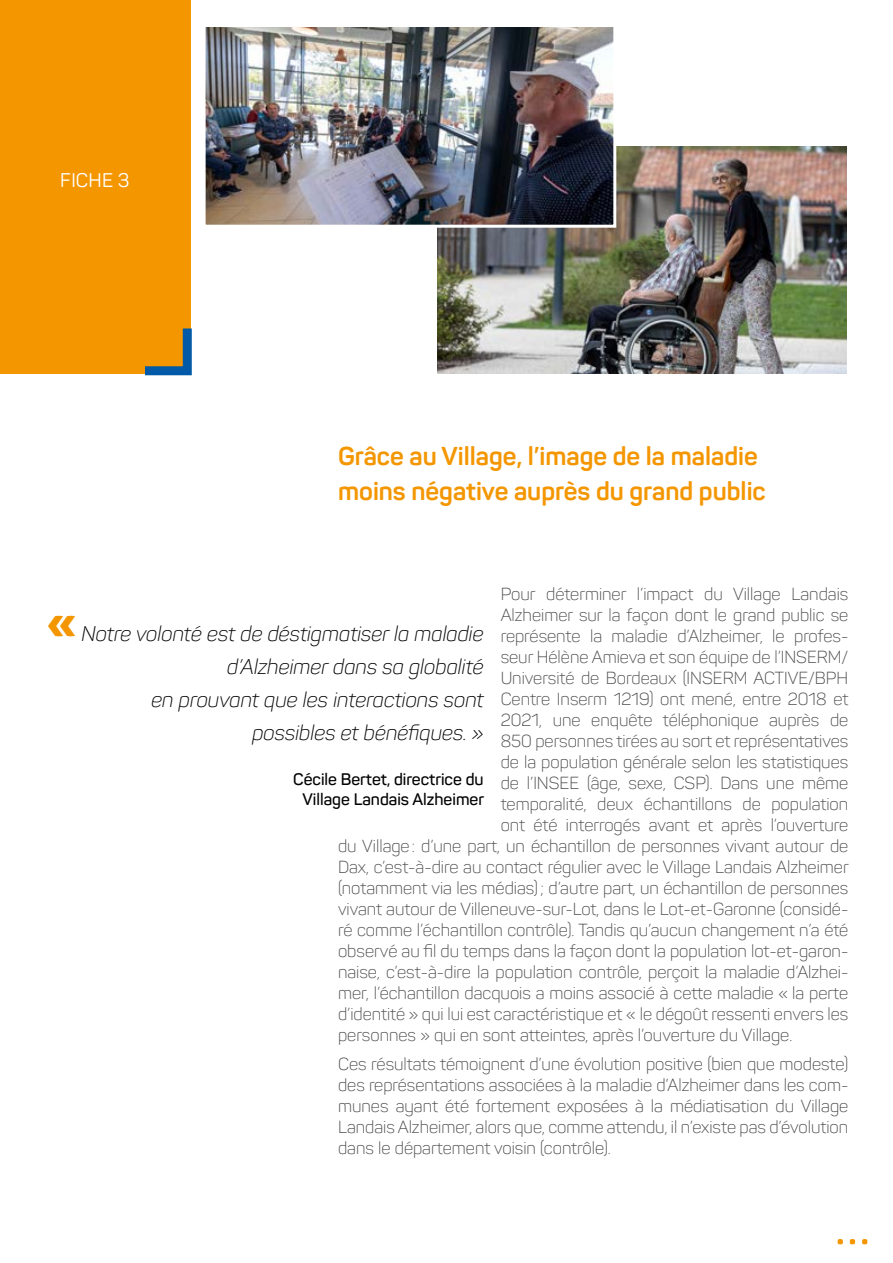
<style>
.page{position:relative;width:893px;height:1263px;background:#fff}
.page>*{position:absolute;margin:0;border:0;box-sizing:border-box;transform-origin:0 0}
.t1{font:200 120px "Panton";color:#f49600}
.t2{font:700 25.5px/34.5px "Panton";color:#f49600}
.t3{font:italic 300 21px/33px "Panton";color:#000;text-align:right}
.t4{font:19.5px "Panton";letter-spacing:.01em;color:#fff}
.t5{font:300 17.25px/21px "Panton";color:#4a4a49;text-align:justify}
.t6{font:600 16.5px/19.8px "Panton";color:#000;text-align:center}
.s1{font-family:"Aller Display";font-weight:400;font-style:normal;font-size:45px;color:#f49600}
</style>
<div class="page">
<div style="left:0;top:0;width:191px;height:374px;background:#f49600"></div>
<svg style="left:145px;top:328px;width:47px;height:48px"></svg>
<img style="left:438px;top:147px;width:408px;height:226px">
<img style="left:207px;top:28px;width:405px;height:196px">
<div style="left:203px;top:24px;width:413px;height:204px;border:3px solid #fff"></div>
<p class="t4" style="left:60px;top:168px;width:71px">FICHE 3</p>
<h2 class="t2" style="left:338px;top:439px;width:429px">Grâce au Village, l’image de la maladie moins négative auprès du grand public</h2>
<p class="t5" style="left:501px;top:583px;width:349px">Pour déterminer l’impact du Village Landais</p>
<p class="t5" style="left:501px;top:604px;width:349px">Alzheimer sur la façon dont le grand public se</p>
<p class="t5" style="left:501px;top:625px;width:349px">représente la maladie d’Alzheimer, le profes-</p>
<p class="t5" style="left:501px;top:646px;width:349px">seur Hélène Amieva et son équipe de l’INSERM/</p>
<p class="t5" style="left:501px;top:667px;width:349px">Université de Bordeaux (INSERM ACTIVE/BPH</p>
<p class="t5" style="left:501px;top:688px;width:349px">Centre Inserm 1219) ont mené, entre 2018 et</p>
<p class="t5" style="left:501px;top:709px;width:349px">2021, une enquête téléphonique auprès de</p>
<p class="t5" style="left:501px;top:730px;width:349px">850 personnes tirées au sort et représentatives</p>
<p class="t5" style="left:501px;top:751px;width:349px">de la population générale selon les statistiques</p>
<p class="t5" style="left:501px;top:772px;width:349px">de l’INSEE (âge, sexe, CSP). Dans une même</p>
<p class="t5" style="left:501px;top:793px;width:349px">temporalité, deux échantillons de population</p>
<p class="t5" style="left:501px;top:814px;width:349px">ont été interrogés avant et après l’ouverture</p>
<p class="t5" style="left:338px;top:835px;width:512px">du Village: d’une part, un échantillon de personnes vivant autour de</p>
<p class="t5" style="left:338px;top:856px;width:512px">Dax, c’est-à-dire au contact régulier avec le Village Landais Alzheimer</p>
<p class="t5" style="left:338px;top:877px;width:512px">(notamment via les médias) ; d’autre part, un échantillon de personnes</p>
<p class="t5" style="left:338px;top:898px;width:512px">vivant autour de Villeneuve-sur-Lot, dans le Lot-et-Garonne (considé-</p>
<p class="t5" style="left:338px;top:919px;width:512px">ré comme l’échantillon contrôle). Tandis qu’aucun changement n’a été</p>
<p class="t5" style="left:338px;top:940px;width:512px">observé au fil du temps dans la façon dont la population lot-et-garon-</p>
<p class="t5" style="left:338px;top:961px;width:512px">naise, c’est-à-dire la population contrôle, perçoit la maladie d’Alzhei-</p>
<p class="t5" style="left:338px;top:982px;width:512px">mer, l’échantillon dacquois a moins associé à cette maladie « la perte</p>
<p class="t5" style="left:338px;top:1003px;width:512px">d’identité » qui lui est caractéristique et « le dégoût ressenti envers les</p>
<p class="t5" style="left:338px;top:1024px;width:456px">personnes » qui en sont atteintes, après l’ouverture du Village.</p>
<p class="t5" style="left:338px;top:1053px;width:512px">Ces résultats témoignent d’une évolution positive (bien que modeste) des représentations associées à la maladie d’Alzheimer dans les com&shy;munes ayant été fortement exposées à la médiatisation du Village Landais Alzheimer, alors que, comme attendu, il n’existe pas d’évolution dans le département voisin (contrôle).</p>
<p class="t3" style="left:47px;top:617px;width:438px"><span class="s1">«</span> Notre volonté est de déstigmatiser la maladie d’Alzheimer dans sa globalité<br>en prouvant que les interactions sont<br>possibles et bénéfiques. »</p>
<p class="t6" style="left:293px;top:769px;width:192px">Cécile Bertet, directrice du<br>Village Landais Alzheimer</p>
<h1 class="t1" style="left:831px;top:1129px;width:44px">...</h1>
</div>
